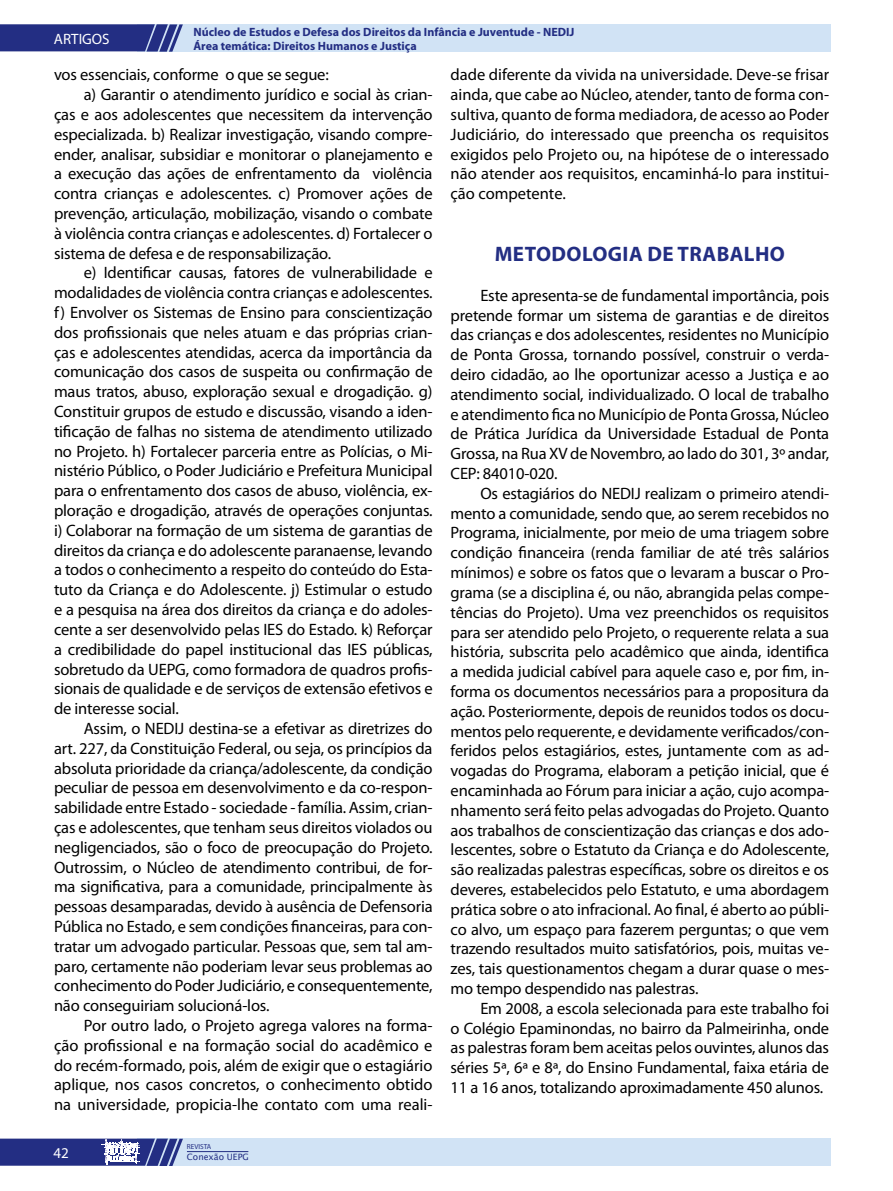
<style>
.page{position:relative;width:893px;height:1191px;background:#fff}
.page>*{position:absolute;margin:0;border:0;box-sizing:border-box;transform-origin:0 0}
.t1{font:700 21px "Myriad Pro";color:#232e83}
.t2{font:16.5px/19.8px "Myriad Pro";letter-spacing:-.01em;color:#000;text-align:justify}
.t3{font:15px "Myriad Pro";color:#fff}
.t4{font:700 12px/14.4px "Myriad Pro";color:#232e83}
.t5{font:8.7px "Lucida Sans Unicode";color:#232e83}
.t6{font:7.2px "Myriad Pro";color:#232e83}
</style>
<div class="page">
<div style="left:137px;top:24px;width:694px;height:28px;background:#d1e3f5"></div>
<svg style="left:0;top:24px;width:183px;height:28px"></svg>
<div style="left:137px;top:1138px;width:694px;height:27px;background:#d1e3f5"></div>
<svg style="left:0;top:1138px;width:183px;height:28px"></svg>
<hr style="left:187px;top:1151px;width:61px;height:1px;background:#232e83">
<p class="t3" style="left:54px;top:29px;width:57px">ARTIGOS</p>
<p class="t4" style="left:193px;top:24px;width:382px">Núcleo de Estudos e Defesa dos Direitos da Infância e Juventude - NEDIJ<br>Área temática: Direitos Humanos e Justiça</p>
<p class="t2" style="left:54px;top:65px;width:276px">vos essenciais, conforme o que se segue:</p>
<p class="t2" style="left:84px;top:84px;width:350px">a) Garantir o atendimento jurídico e social às crian-</p>
<p class="t2" style="left:54px;top:104px;width:380px">ças e aos adolescentes que necessitem da intervenção</p>
<p class="t2" style="left:54px;top:124px;width:380px">especializada. b) Realizar investigação, visando compre-</p>
<p class="t2" style="left:54px;top:144px;width:380px">ender, analisar, subsidiar e monitorar o planejamento e</p>
<p class="t2" style="left:54px;top:164px;width:380px">a execução das ações de enfrentamento da violência</p>
<p class="t2" style="left:54px;top:183px;width:380px">contra crianças e adolescentes. c) Promover ações de</p>
<p class="t2" style="left:54px;top:203px;width:380px">prevenção, articulação, mobilização, visando o combate</p>
<p class="t2" style="left:54px;top:223px;width:380px">à violência contra crianças e adolescentes. d) Fortalecer o</p>
<p class="t2" style="left:54px;top:243px;width:279px">sistema de defesa e de responsabilização.</p>
<p class="t2" style="left:84px;top:263px;width:350px">e) Identificar causas, fatores de vulnerabilidade e</p>
<p class="t2" style="left:54px;top:282px;width:380px">modalidades de violência contra crianças e adolescentes.</p>
<p class="t2" style="left:54px;top:302px;width:380px">f) Envolver os Sistemas de Ensino para conscientização</p>
<p class="t2" style="left:54px;top:322px;width:380px">dos profissionais que neles atuam e das próprias crian-</p>
<p class="t2" style="left:54px;top:342px;width:380px">ças e adolescentes atendidas, acerca da importância da</p>
<p class="t2" style="left:54px;top:362px;width:380px">comunicação dos casos de suspeita ou confirmação de</p>
<p class="t2" style="left:54px;top:381px;width:380px">maus tratos, abuso, exploração sexual e drogadição. g)</p>
<p class="t2" style="left:54px;top:401px;width:380px">Constituir grupos de estudo e discussão, visando a iden-</p>
<p class="t2" style="left:54px;top:421px;width:380px">tificação de falhas no sistema de atendimento utilizado</p>
<p class="t2" style="left:54px;top:441px;width:380px">no Projeto. h) Fortalecer parceria entre as Polícias, o Mi-</p>
<p class="t2" style="left:54px;top:461px;width:380px">nistério Público, o Poder Judiciário e Prefeitura Municipal</p>
<p class="t2" style="left:54px;top:480px;width:380px">para o enfrentamento dos casos de abuso, violência, ex-</p>
<p class="t2" style="left:54px;top:500px;width:380px">ploração e drogadição, através de operações conjuntas.</p>
<p class="t2" style="left:54px;top:520px;width:380px">i) Colaborar na formação de um sistema de garantias de</p>
<p class="t2" style="left:54px;top:540px;width:380px">direitos da criança e do adolescente paranaense, levando</p>
<p class="t2" style="left:54px;top:560px;width:380px">a todos o conhecimento a respeito do conteúdo do Esta-</p>
<p class="t2" style="left:54px;top:579px;width:380px">tuto da Criança e do Adolescente. j) Estimular o estudo</p>
<p class="t2" style="left:54px;top:599px;width:380px">e a pesquisa na área dos direitos da criança e do adoles-</p>
<p class="t2" style="left:54px;top:619px;width:380px">cente a ser desenvolvido pelas IES do Estado. k) Reforçar</p>
<p class="t2" style="left:54px;top:639px;width:380px">a credibilidade do papel institucional das IES públicas,</p>
<p class="t2" style="left:54px;top:659px;width:380px">sobretudo da UEPG, como formadora de quadros profis-</p>
<p class="t2" style="left:54px;top:678px;width:380px">sionais de qualidade e de serviços de extensão efetivos e</p>
<p class="t2" style="left:54px;top:698px;width:126px">de interesse social.</p>
<p class="t2" style="left:84px;top:718px;width:350px">Assim, o NEDIJ destina-se a efetivar as diretrizes do</p>
<p class="t2" style="left:54px;top:738px;width:380px">art. 227, da Constituição Federal, ou seja, os princípios da</p>
<p class="t2" style="left:54px;top:758px;width:380px">absoluta prioridade da criança/adolescente, da condição</p>
<p class="t2" style="left:54px;top:777px;width:380px">peculiar de pessoa em desenvolvimento e da co-respon-</p>
<p class="t2" style="left:54px;top:797px;width:380px">sabilidade entre Estado - sociedade - família. Assim, crian-</p>
<p class="t2" style="left:54px;top:817px;width:380px">ças e adolescentes, que tenham seus direitos violados ou</p>
<p class="t2" style="left:54px;top:837px;width:380px">negligenciados, são o foco de preocupação do Projeto.</p>
<p class="t2" style="left:54px;top:857px;width:380px">Outrossim, o Núcleo de atendimento contribui, de for-</p>
<p class="t2" style="left:54px;top:876px;width:380px">ma significativa, para a comunidade, principalmente às</p>
<p class="t2" style="left:54px;top:896px;width:380px">pessoas desamparadas, devido à ausência de Defensoria</p>
<p class="t2" style="left:54px;top:916px;width:380px">Pública no Estado, e sem condições financeiras, para con-</p>
<p class="t2" style="left:54px;top:936px;width:380px">tratar um advogado particular. Pessoas que, sem tal am-</p>
<p class="t2" style="left:54px;top:956px;width:380px">paro, certamente não poderiam levar seus problemas ao</p>
<p class="t2" style="left:54px;top:975px;width:380px">conhecimento do Poder Judiciário, e consequentemente,</p>
<p class="t2" style="left:54px;top:995px;width:217px">não conseguiriam solucioná-los.</p>
<p class="t2" style="left:84px;top:1015px;width:350px">Por outro lado, o Projeto agrega valores na forma-</p>
<p class="t2" style="left:54px;top:1035px;width:380px">ção profissional e na formação social do acadêmico e</p>
<p class="t2" style="left:54px;top:1055px;width:380px">do recém-formado, pois, além de exigir que o estagiário</p>
<p class="t2" style="left:54px;top:1074px;width:380px">aplique, nos casos concretos, o conhecimento obtido</p>
<p class="t2" style="left:54px;top:1094px;width:380px">na universidade, propicia-lhe contato com uma reali-</p>
<p class="t3" style="left:54px;top:1143px;width:17px">42</p>
<p class="t6" style="left:187px;top:1142px;width:26px">REVISTA</p>
<p class="t5" style="left:187px;top:1150px;width:63px">Conexão UEPG</p>
<p class="t2" style="left:451px;top:65px;width:380px">dade diferente da vivida na universidade. Deve-se frisar ainda, que cabe ao Núcleo, atender, tanto de forma con&shy;sultiva, quanto de forma mediadora, de acesso ao Poder Judiciário, do interessado que preencha os requisitos exigidos pelo Projeto ou, na hipótese de o interessado não atender aos requisitos, encaminhá-lo para institui&shy;ção competente.</p>
<p class="t1" style="left:495px;top:240px;width:32px">Metodologia</p>
<p class="t1" style="left:647px;top:240px;width:45px">de trabalho</p>
<p class="t2" style="left:451px;top:285px;width:380px;text-indent:30px">Este apresenta-se de fundamental importância, pois pretende formar um sistema de garantias e de direitos das crianças e dos adolescentes, residentes no Município de Ponta Grossa, tornando possível, construir o verda&shy;deiro cidadão, ao lhe oportunizar acesso a Justiça e ao atendimento social, individualizado. O local de trabalho e atendimento fica no Município de Ponta Grossa, Núcleo de Prática Jurídica da Universidade Estadual de Ponta Grossa, na Rua XV de Novembro, ao lado do 301, 3º andar, CEP: 84010-020.</p>
<p class="t2" style="left:451px;top:483px;width:380px;text-indent:30px">Os estagiários do NEDIJ realizam o primeiro atendi&shy;mento a comunidade, sendo que, ao serem recebidos no Programa, inicialmente, por meio de uma triagem sobre condição financeira (renda familiar de até três salários mínimos) e sobre os fatos que o levaram a buscar o Pro&shy;grama (se a disciplina é, ou não, abrangida pelas compe&shy;tências do Projeto). Uma vez preenchidos os requisitos para ser atendido pelo Projeto, o requerente relata a sua história, subscrita pelo acadêmico que ainda, identifica a medida judicial cabível para aquele caso e, por fim, in&shy;forma os documentos necessários para a propositura da ação. Posteriormente, depois de reunidos todos os docu&shy;mentos pelo requerente, e devidamente verificados/con&shy;feridos pelos estagiários, estes, juntamente com as ad&shy;vogadas do Programa, elaboram a petição inicial, que é encaminhada ao Fórum para iniciar a ação, cujo acompa&shy;nhamento será feito pelas advogadas do Projeto. Quanto aos trabalhos de conscientização das crianças e dos ado&shy;lescentes, sobre o Estatuto da Criança e do Adolescente, são realizadas palestras específicas, sobre os direitos e os deveres, estabelecidos pelo Estatuto, e uma abordagem prática sobre o ato infracional. Ao final, é aberto ao públi&shy;co alvo, um espaço para fazerem perguntas; o que vem trazendo resultados muito satisfatórios, pois, muitas ve&shy;zes, tais questionamentos chegam a durar quase o mes&shy;mo tempo despendido nas palestras.</p>
<p class="t2" style="left:451px;top:998px;width:380px;text-indent:30px">Em 2008, a escola selecionada para este trabalho foi o Colégio Epaminondas, no bairro da Palmeirinha, onde as palestras foram bem aceitas pelos ouvintes, alunos das séries 5ª, 6ª e 8ª, do Ensino Fundamental, faixa etária de 11 a 16 anos, totalizando aproximadamente 450 alunos.</p>
</div>
